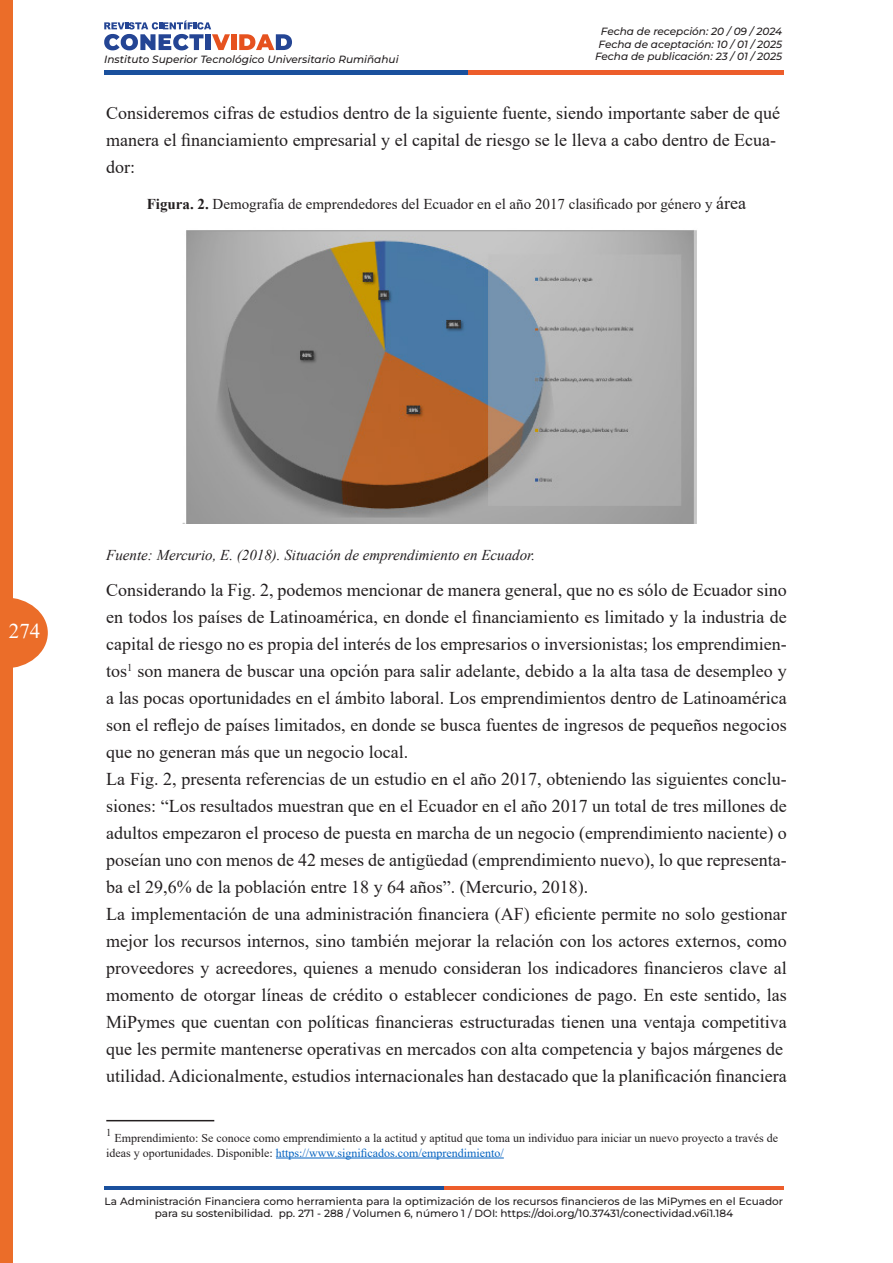
<style>
.page{position:relative;width:893px;height:1263px;background:#fff}
.page>*{position:absolute;margin:0;border:0;box-sizing:border-box;transform-origin:0 0}
.t1{font:21px "Times New Roman";color:#fff}
.t2{font:18px/27px "Times New Roman";color:#231f20;text-align:justify}
.t3{font:15px "Times New Roman";color:#231f20}
.t4{font:italic 15px "Times New Roman";color:#231f20}
.t5{font:12px/14.4px "Times New Roman";color:#231f20}
.t6{font:500 10.5px/12.6px "Montserrat";color:#231f20;text-align:center}
.t7{font:italic 500 10.5px "Montserrat";color:#231f20}
.t8{font:10.5px "Times New Roman";color:#231f20}
.s1{font-weight:700}
.s2{font-size:18px}
.s3{color:#0563c1}
</style>
<div class="page">
<hr style="left:104px;top:1186px;width:340px;height:3px;background:#1a509d">
<hr style="left:444px;top:1186px;width:339px;height:3px;background:#ed5d2b">
<svg style="left:104px;top:21px;width:126px;height:29px"></svg>
<div style="left:231px;top:34px;width:5px;height:16px;background:#e6521f"></div>
<svg style="left:239px;top:34px;width:53px;height:16px"></svg>
<div style="left:104px;top:70px;width:364px;height:5px;background:#1a509d"></div>
<div style="left:468px;top:70px;width:315px;height:5px;background:#ed5d2b"></div>
<svg style="left:13px;top:598px;width:35px;height:70px"></svg>
<div style="left:0;top:0;width:13px;height:1263px;background:#eb6d29"></div>
<img style="left:183px;top:230px;width:514px;height:294px">
<hr style="left:106px;top:1120px;width:108px;height:1px;background:#231f20">
<hr style="left:276px;top:1158px;width:228px;height:1px;background:#0563c1">
<p class="t7" style="left:104px;top:52px;width:296px">Instituto Superior Tecnológico Universitario Rumiñahui</p>
<p class="t7" style="left:601px;top:24px;width:183px">Fecha de recepción: 20 / 09 / 2024</p>
<p class="t7" style="left:599px;top:36px;width:185px">Fecha de aceptación: 10 / 01 / 2025</p>
<p class="t7" style="left:595px;top:49px;width:189px">Fecha de publicación: 23 / 01 / 2025</p>
<p class="t2" style="left:106px;top:99px;width:675px;text-align:left">Consideremos cifras de estudios dentro de la siguiente fuente, siendo importante saber de qué manera el financiamiento empresarial y el capital de riesgo se le lleva a cabo dentro de Ecua&shy;dor:</p>
<p class="t3" style="left:147px;top:193px;width:601px"><span class="s1">Figura. 2.</span> Demografía de emprendedores del Ecuador en el año 2017 clasificado por género y <span class="s2">área</span></p>
<p class="t1" style="left:9px;top:616px;width:33px">274</p>
<p class="t4" style="left:106px;top:544px;width:430px">Fuente: Mercurio, E. (2018). Situación de emprendimiento en Ecuador.</p>
<p class="t2" style="left:106px;top:576px;width:682px">Considerando la Fig. 2, podemos mencionar de manera general, que no es sólo de Ecuador sino en todos los países de Latinoamérica, en donde el financiamiento es limitado y la industria de capital de riesgo no es propia del interés de los empresarios o inversionistas; los emprendimien&shy;tos<sup>1</sup> son manera de buscar una opción para salir adelante, debido a la alta tasa de desempleo y a las pocas oportunidades en el ámbito laboral. Los emprendimientos dentro de Latinoamérica son el reflejo de países limitados, en donde se busca fuentes de ingresos de pequeños negocios que no generan más que un negocio local.</p>
<p class="t2" style="left:106px;top:765px;width:682px">La Fig. 2, presenta referencias de un estudio en el año 2017, obteniendo las siguientes conclu&shy;siones: “Los resultados muestran que en el Ecuador en el año 2017 un total de tres millones de adultos empezaron el proceso de puesta en marcha de un negocio (emprendimiento naciente) o poseían uno con menos de 42 meses de antigüedad (emprendimiento nuevo), lo que representa&shy;ba el 29,6% de la población entre 18 y 64 años”. (Mercurio, 2018).</p>
<p class="t2" style="left:106px;top:900px;width:682px">La implementación de una administración financiera (AF) eficiente permite no solo gestionar mejor los recursos internos, sino también mejorar la relación con los actores externos, como proveedores y acreedores, quienes a menudo consideran los indicadores financieros clave al momento de otorgar líneas de crédito o establecer condiciones de pago. En este sentido, las MiPymes que cuentan con políticas financieras estructuradas tienen una ventaja competitiva que les permite mantenerse operativas en mercados con alta competencia y bajos márgenes de</p>
<p class="t2" style="left:106px;top:1062px;width:682px">utilidad. Adicionalmente, estudios internacionales han destacado que la planificación financiera</p>
<p class="t8" style="left:106px;top:1125px;width:7px">1</p>
<p class="t5" style="left:106px;top:1131px;width:673px;text-indent:8px">Emprendimiento: Se conoce como emprendimiento a la actitud y aptitud que toma un individuo para iniciar un nuevo proyecto a través de ideas y oportunidades. Disponible: <span class="s3">https://www.significados.com/emprendimiento/</span></p>
<p class="t6" style="left:105px;top:1194px;width:680px">La Administración Financiera como herramienta para la optimización de los recursos financieros de las MiPymes en el Ecuador para su sostenibilidad. pp. 271 - 288 / Volumen 6, número 1 / DOI: https://doi.org/10.37431/conectividad.v6i1.184</p>
</div>
